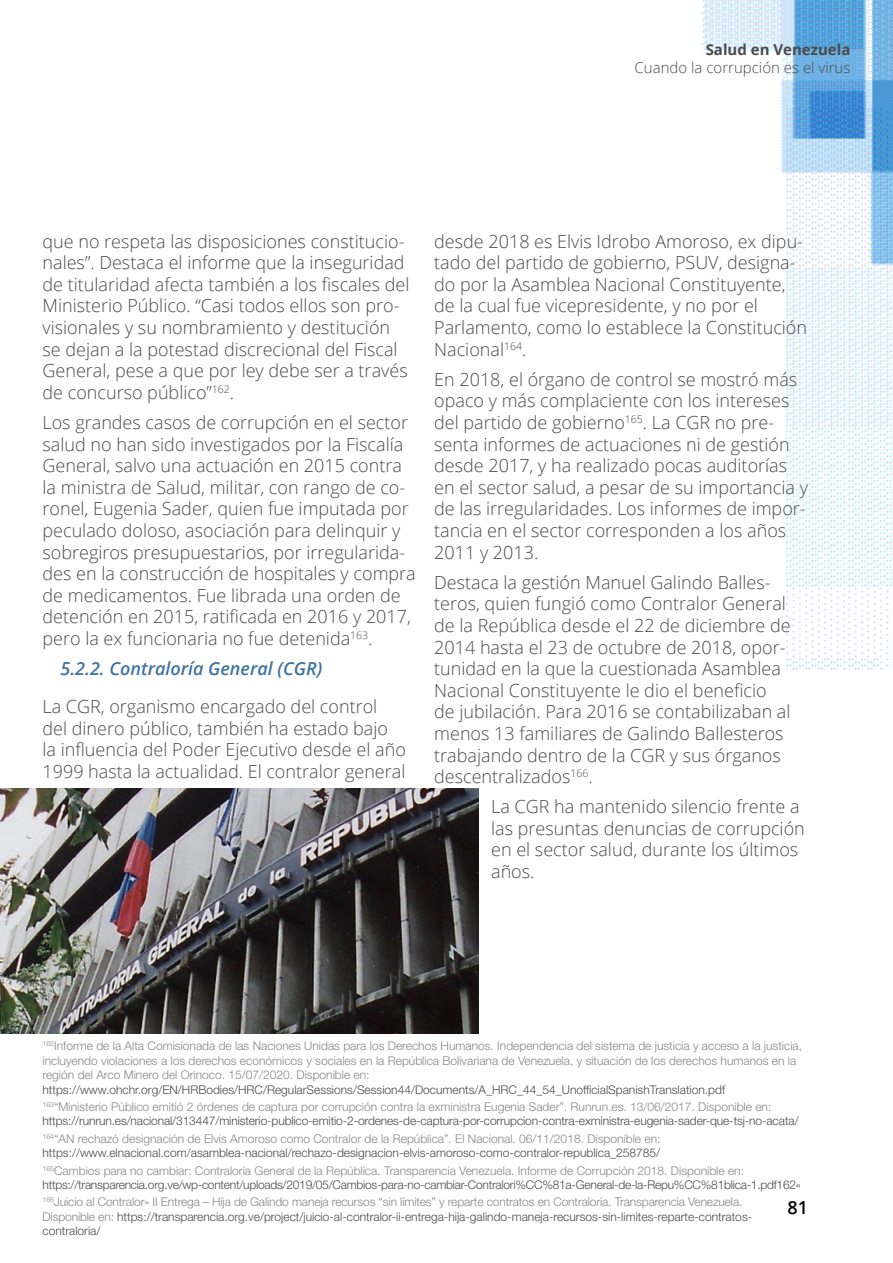
<style>
.page{position:relative;width:893px;height:1263px;background:#fff}
.page>*{position:absolute;margin:0;border:0;box-sizing:border-box;transform-origin:0 0}
.t1{font:300 18px/21.6px "Open Sans";color:#4a4a49}
.t2{font:italic 600 18px "Open Sans";color:#3f73a1}
.t3{font:600 18px "Open Sans";color:#000}
.t4{font:300 15px "Open Sans";color:#4a4a49}
.t5{font:700 15px "Open Sans";color:#4a4a49}
.t6{font:300 12px/14.4px "Helvetica Neue LT Std";color:#878787}
.t7{font:300 12px/17.4px "Helvetica Neue LT Std";letter-spacing:-.01em;color:#4a4a49}
.s1{color:#4a4a49}
.s2{color:#878787}
</style>
<div class="page">
<img style="left:702px;top:0;width:191px;height:670px">
<img style="left:0;top:789px;width:479px;height:245px">
<p class="t5" style="left:706px;top:39px;width:146px">Salud en Venezuela</p>
<p class="t4" style="left:635px;top:57px;width:217px">Cuando la corrupción es el virus</p>
<p class="t1" style="left:43px;top:230px;width:368px">que no respeta las disposiciones constitucio&shy;nales”. Destaca el informe que la inseguridad de titularidad afecta también a los fiscales del Ministerio Público. “Casi todos ellos son pro&shy;visionales y su nombramiento y destitución se dejan a la potestad discrecional del Fiscal General, pese a que por ley debe ser a través de concurso público”<sup>162</sup>.</p>
<p class="t1" style="left:43px;top:411px;width:375px">Los grandes casos de corrupción en el sector salud no han sido investigados por la Fiscalía General, salvo una actuación en 2015 contra la ministra de Salud, militar, con rango de co&shy;ronel, Eugenia Sader, quien fue imputada por peculado doloso, asociación para delinquir y sobregiros presupuestarios, por irregularida&shy;des en la construcción de hospitales y compra de medicamentos. Fue librada una orden de detención en 2015, ratificada en 2016 y 2017, pero la ex funcionaria no fue detenida<sup>163</sup>.</p>
<p class="t2" style="left:61px;top:656px;width:263px">5.2.2. Contraloría General (CGR)</p>
<p class="t1" style="left:43px;top:695px;width:365px">La CGR, organismo encargado del control del dinero público, también ha estado bajo la influencia del Poder Ejecutivo desde el año 1999 hasta la actualidad. El contralor general</p>
<p class="t1" style="left:434px;top:230px;width:374px">desde 2018 es Elvis Idrobo Amoroso, ex dipu&shy;tado del partido de gobierno, PSUV, designa&shy;do por la Asamblea Nacional Constituyente, de la cual fue vicepresidente, y no por el Parlamento, como lo establece la Constitución Nacional<sup>164</sup>.</p>
<p class="t1" style="left:434px;top:368px;width:375px">En 2018, el órgano de control se mostró más opaco y más complaciente con los intereses del partido de gobierno<sup>165</sup>. La CGR no pre&shy;senta informes de actuaciones ni de gestión desde 2017, y ha realizado pocas auditorías en el sector salud, a pesar de su importancia y de las irregularidades. Los informes de impor&shy;tancia en el sector corresponden a los años 2011 y 2013.</p>
<p class="t1" style="left:434px;top:571px;width:358px">Destaca la gestión Manuel Galindo Balles&shy;teros, quien fungió como Contralor General de la República desde el 22 de diciembre de 2014 hasta el 23 de octubre de 2018, opor&shy;tunidad en la que la cuestionada Asamblea Nacional Constituyente le dio el beneficio de jubilación. Para 2016 se contabilizaban al menos 13 familiares de Galindo Ballesteros trabajando dentro de la CGR y sus órganos descentralizados<sup>166</sup>.</p>
<p class="t1" style="left:491px;top:795px;width:315px">La CGR ha mantenido silencio frente a las presuntas denuncias de corrupción en el sector salud, durante los últimos años.</p>
<p class="t6" style="left:43px;top:1039px;width:761px"><sup>162</sup>Informe de la Alta Comisionada de las Naciones Unidas para los Derechos Humanos. Independencia del sistema de justicia y acceso a la justicia, incluyendo violaciones a los derechos económicos y sociales en la República Bolivariana de Venezuela, y situación de los derechos humanos en la región del Arco Minero del Orinoco. 15/07/2020. Disponible en:</p>
<p class="t6" style="left:43px;top:1080px;width:730px;line-height:17.4px"><span class="s1">https://www.ohchr.org/EN/HRBodies/HRC/RegularSessions/Session44/Documents/A_HRC_44_54_UnofficialSpanishTranslation.pdf<br></span><sup>163</sup>“Ministerio Público emitió 2 órdenes de captura por corrupción contra la exministra Eugenia Sader”. Runrun.es. 13/06/2017. Disponible en:</p>
<p class="t7" style="left:43px;top:1112px;width:758px">https://runrun.es/nacional/313447/ministerio-publico-emitio-2-ordenes-de-captura-por-corrupcion-contra-exministra-eugenia-sader-que-tsj-no-acata/<br><sup>164</sup><span class="s2">“AN rechazó designación de Elvis Amoroso como Contralor de la República”. El Nacional. 06/11/2018. Disponible en:</span></p>
<p class="t6" style="left:43px;top:1144px;width:703px;line-height:17.4px"><span class="s1">https://www.elnacional.com/asamblea-nacional/rechazo-designacion-elvis-amoroso-como-contralor-republica_258785/<br></span><sup>165</sup>Cambios para no cambiar: Contraloría General de la República. Transparencia Venezuela. Informe de Corrupción 2018. Disponible en:</p>
<p class="t7" style="left:43px;top:1176px;width:760px">https://transparencia.org.ve/wp-content/uploads/2019/05/Cambios-para-no-cambiar-Contralori%CC%81a-General-de-la-Repu%CC%81blica-1.pdf162«<br><sup>166</sup><span class="s2">Juicio al Contralor» II Entrega – Hija de Galindo maneja recursos “sin límites” y reparte contratos en Contraloría. Transparencia Venezuela.</span></p>
<p class="t7" style="left:43px;top:1209px;width:711px;line-height:14.4px"><span class="s2">Disponible en:</span> https://transparencia.org.ve/project/juicio-al-contralor-ii-entrega-hija-galindo-maneja-recursos-sin-limites-reparte-contratos&shy;contraloria/</p>
<p class="t3" style="left:787px;top:1195px;width:22px">81</p>
</div>
